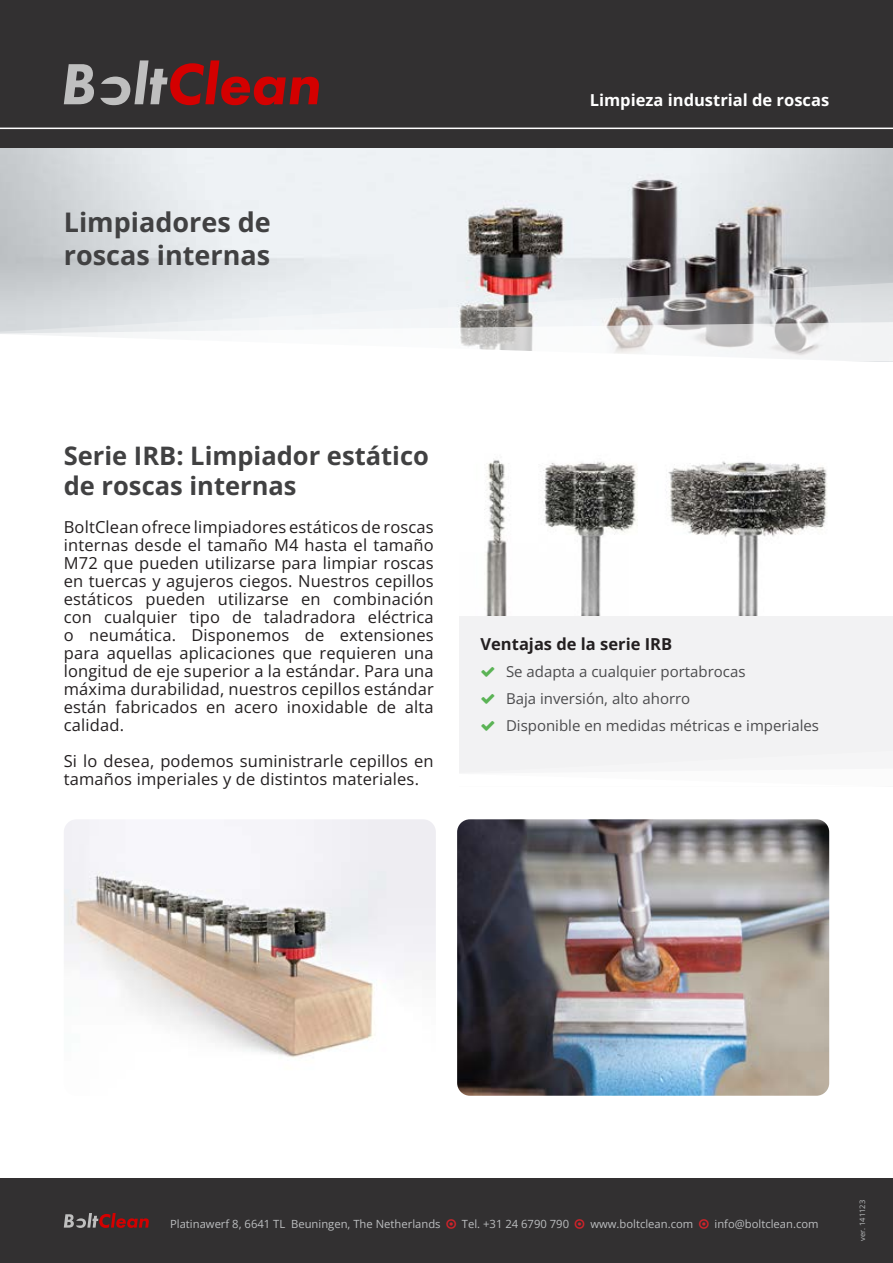
<style>
.page{position:relative;width:893px;height:1263px;background:#fff}
.page>*{position:absolute;margin:0;border:0;box-sizing:border-box;transform-origin:0 0}
.t1{font:700 27px/32.4px "Open Sans";color:#414142}
.t2{font:700 25.5px/30.6px "Open Sans";color:#414142}
.t3{font:16.5px/18px "Open Sans";letter-spacing:.01em;color:#231f20;text-align:justify}
.t4{font:700 16.5px "Open Sans";color:#fff}
.t5{font:700 16.5px "Open Sans";color:#231f20}
.t6{font:15px/27px "Open Sans";color:#4b4b4d}
.t7{font:11.25px "Open Sans";color:#bcbec0}
.t8{font:7.5px "Open Sans";color:#bcbec0}
</style>
<div class="page">
<div style="left:0;top:1178px;width:893px;height:85px;background:#323031"></div>
<div style="left:0;top:0;width:893px;height:149px;background:#323031"></div>
<svg style="left:64px;top:64px;width:30px;height:40px"></svg>
<svg style="left:100px;top:60px;width:219px;height:45px"></svg>
<hr style="left:0;top:128px;width:893px;height:1px;background:#fff">
<svg style="left:64px;top:1213px;width:85px;height:15px"></svg>
<img style="left:0;top:149px;width:893px;height:134px">
<svg style="left:0;top:283px;width:893px;height:39px;background:#ceccce"></svg>
<svg style="left:0;top:322px;width:893px;height:40px"></svg>
<img style="left:459px;top:460px;width:370px;height:157px">
<img style="left:457px;top:819px;width:372px;height:277px">
<img style="left:64px;top:819px;width:372px;height:239px">
<div style="left:459px;top:617px;width:434px;height:170px;background:#f2f2f3"></div>
<div style="left:459px;top:774px;width:394px;height:12px;background:#fdfdfd"></div>
<h1 class="t1" style="left:64px;top:205px;width:209px">Limpiadores de roscas internas</h1>
<p class="t4" style="left:590px;top:89px;width:241px">Limpieza industrial de roscas</p>
<h2 class="t2" style="left:64px;top:439px;width:367px">Serie IRB: Limpiador estático de roscas internas</h2>
<p class="t3" style="left:64px;top:518px;width:371px">BoltClean ofrece limpiadores estáticos de roscas internas desde el tamaño M4 hasta el tamaño M72 que pueden utilizarse para limpiar roscas en tuercas y agujeros ciegos. Nuestros cepillos estáticos pueden utilizarse en combinación con cualquier tipo de taladradora eléctrica o neumática. Disponemos de extensiones para aquellas aplicaciones que requieren una longitud de eje superior a la estándar. Para una máxima durabilidad, nuestros cepillos estándar están fabricados en acero inoxidable de alta calidad.</p>
<p class="t3" style="left:64px;top:752px;width:371px">Si lo desea, podemos suministrarle cepillos en tamaños imperiales y de distintos materiales.</p>
<p class="t5" style="left:480px;top:632px;width:193px">Ventajas de la serie IRB</p>
<p class="t6" style="left:506px;top:657px;width:315px">Se adapta a cualquier portabrocas<br>Baja inversión, alto ahorro<br>Disponible en medidas métricas e imperiales</p>
<p class="t7" style="left:170px;top:1216px;width:272px">Platinawerf 8, 6641 TL Beuningen, The Netherlands</p>
<p class="t7" style="left:462px;top:1216px;width:109px">Tel. +31 24 6790 790</p>
<p class="t7" style="left:590px;top:1216px;width:104px">www.boltclean.com</p>
<p class="t7" style="left:714px;top:1216px;width:106px">info@boltclean.com</p>
<p class="t8" style="left:857px;top:1241px;width:42px;rotate:-90deg">ver. 141123</p>
</div>
